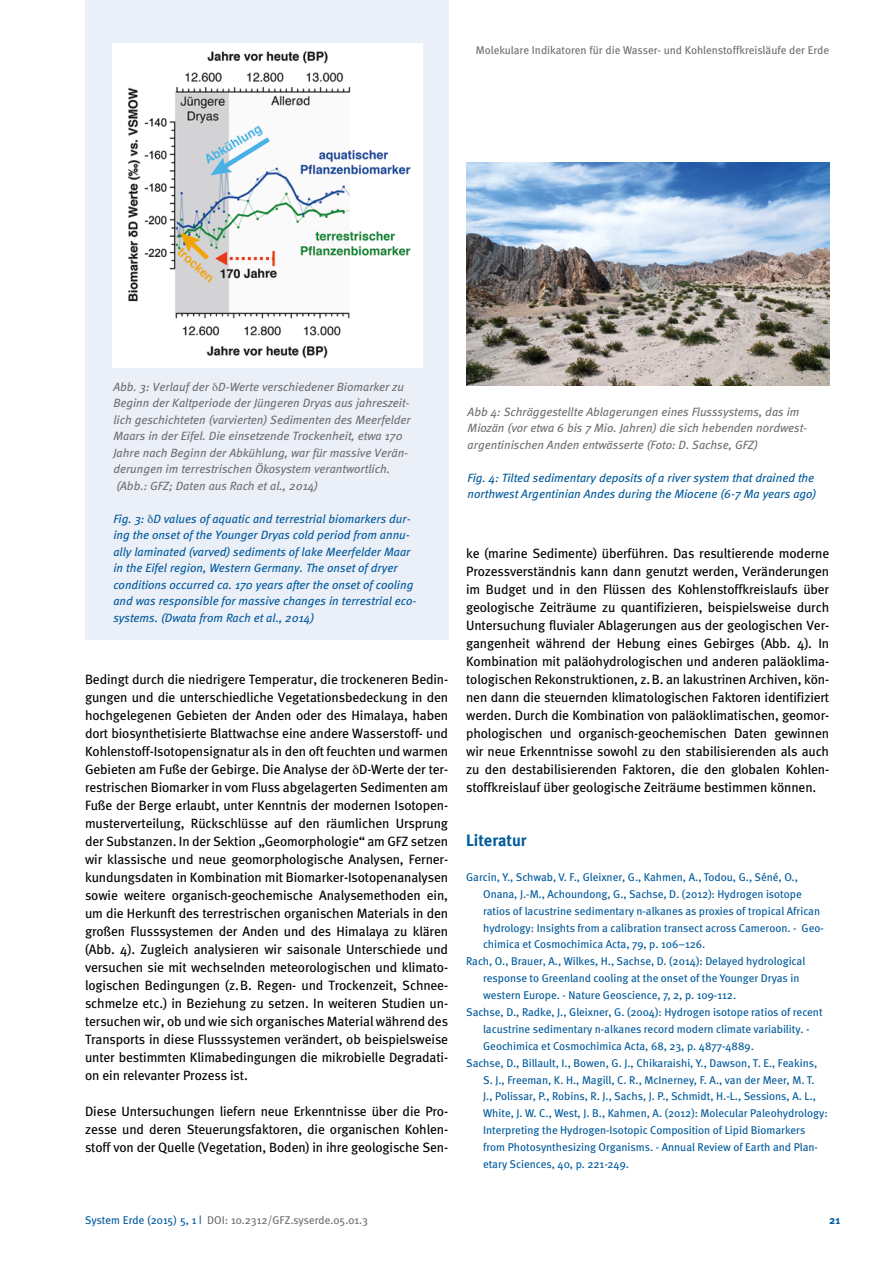
<style>
.page{position:relative;width:893px;height:1263px;background:#fff}
.page>*{position:absolute;margin:0;border:0;box-sizing:border-box;transform-origin:0 0}
.Zwischen_ÜS{font:700 16.5px "Meta";color:#005a9c}
.Fließtext_GFZ_dt{font:13.5px/18px "Meta";letter-spacing:-.01em;color:#000;text-align:justify}
.BU{font:italic 12px/16.5px "Meta";color:#6f6f6e}
.BU_en{font:italic 12px/16.5px "Meta";color:#005a9c}
.Literatur{font:11.25px/16.8px "Meta";color:#005a9c}
.Seitenrubrik_rechts{font:11.25px "Meta";color:#6f6f6e}
.Fließtext_GFZ_dt-2{font:11.25px "Meta Plus";color:#6f6f6e}
.t1{font:700 11.25px "Meta";color:#005a9c}
.s1{color:#005a9c}
</style>
<div class="page">
<div style="left:85px;top:0;width:363px;height:639px;background:#ebeff8"></div>
<div style="left:112px;top:44px;width:311px;height:324px;background:#fff"></div>
<img style="left:128px;top:51px;width:283px;height:308px">
<img style="left:466px;top:162px;width:363px;height:224px">
<p class="Seitenrubrik_rechts" style="left:476px;top:43px;width:355px">Molekulare Indikatoren für die Wasser- und Kohlenstoffkreisläufe der Erde</p>
<p class="BU" style="left:113px;top:378px;width:299px">Abb. 3: Verlauf der D-Werte verschiedener Biomarker zu Beginn der Kaltperiode der Jüngeren Dryas aus jahreszeit&shy;lich geschichteten (varvierten) Sedimenten des Meerfelder Maars in der Eifel. Die einsetzende Trockenheit, etwa 170<br>Jahre nach Beginn der Abkühlung, war für massive Verän&shy;derungen im terrestrischen Ökosystem verantwortlich. (Abb.: GFZ; Daten aus Rach et al., 2014)</p>
<p class="BU_en" style="left:113px;top:510px;width:305px">Fig. 3: D values of aquatic and terrestrial biomarkers dur&shy;ing the onset of the Younger Dryas cold period from annu&shy;ally laminated (varved) sediments of lake Meerfelder Maar in the Eifel region, Western Germany. The onset of dryer conditions occurred ca. 170 years after the onset of cooling and was responsible for massive changes in terrestrial eco&shy;systems. (Dwata from Rach et al., 2014)</p>
<p class="Fließtext_GFZ_dt" style="left:85px;top:670px;width:365px">Bedingt durch die niedrigere Temperatur, die trockeneren Bedin&shy;gungen und die unterschiedliche Vegetationsbedeckung in den hochgelegenen Gebieten der Anden oder des Himalaya, haben dort biosynthetisierte Blattwachse eine andere Wasserstoff- und Kohlenstoff-Isotopensignatur als in den oft feuchten und warmen Gebieten am Fuße der Gebirge. Die Analyse der D-Werte der ter&shy;restrischen Biomarker in vom Fluss abgelagerten Sedimenten am Fuße der Berge erlaubt, unter Kenntnis der modernen Isotopen&shy;musterverteilung, Rückschlüsse auf den räumlichen Ursprung der Substanzen. In der Sektion „Geomorphologie“ am GFZ setzen wir klassische und neue geomorphologische Analysen, Ferner&shy;kundungsdaten in Kombination mit Biomarker-Isotopenanalysen sowie weitere organisch-geochemische Analysemethoden ein, um die Herkunft des terrestrischen organischen Materials in den großen Flusssystemen der Anden und des Himalaya zu klären (Abb. 4). Zugleich analysieren wir saisonale Unterschiede und versuchen sie mit wechselnden meteorologischen und klimato&shy;logischen Bedingungen (z.B. Regen- und Trockenzeit, Schnee&shy;schmelze etc.) in Beziehung zu setzen. In weiteren Studien un&shy;tersuchen wir, ob und wie sich organisches Material während des Transports in diese Flusssystemen verändert, ob beispielsweise unter bestimmten Klimabedingungen die mikrobielle Degradati&shy;on ein relevanter Prozess ist.</p>
<p class="Fließtext_GFZ_dt" style="left:85px;top:1102px;width:365px">Diese Untersuchungen liefern neue Erkenntnisse über die Pro&shy;zesse und deren Steuerungsfaktoren, die organischen Kohlen&shy;stoff von der Quelle (Vegetation, Boden) in ihre geologische Sen-</p>
<p class="BU" style="left:468px;top:403px;width:341px">Abb 4: Schräggestellte Ablagerungen eines Flusssystems, das im<br>Miozän (vor etwa 6 bis 7 Mio. Jahren) die sich hebenden nordwest&shy;argentinischen Anden entwässerte (Foto: D. Sachse, GFZ)</p>
<p class="BU_en" style="left:468px;top:469px;width:350px">Fig. 4: Tilted sedimentary deposits of a river system that drained the northwest Argentinian Andes during the Miocene (6-7 Ma years ago)</p>
<p class="Fließtext_GFZ_dt" style="left:466px;top:544px;width:365px">ke (marine Sedimente) überführen. Das resultierende moderne Prozessverständnis kann dann genutzt werden, Veränderungen im Budget und in den Flüssen des Kohlenstoffkreislaufs über geologische Zeiträume zu quantifizieren, beispielsweise durch Untersuchung fluvialer Ablagerungen aus der geologischen Ver&shy;gangenheit während der Hebung eines Gebirges (Abb. 4). In Kombination mit paläohydrologischen und anderen paläoklima&shy;tologischen Rekonstruktionen, z.B. an lakustrinen Archiven, kön&shy;nen dann die steuernden klimatologischen Faktoren identifiziert werden. Durch die Kombination von paläoklimatischen, geomor&shy;phologischen und organisch-geochemischen Daten gewinnen wir neue Erkenntnisse sowohl zu den stabilisierenden als auch zu den destabilisierenden Faktoren, die den globalen Kohlen&shy;stoffkreislauf über geologische Zeiträume bestimmen können.</p>
<p class="Zwischen_ÜS" style="left:466px;top:830px;width:62px">Literatur</p>
<p class="Literatur" style="left:483px;top:868px;width:342px;text-indent:-17px">Garcin, Y., Schwab, V. F., Gleixner, G., Kahmen, A., Todou, G., Séné, O., Onana, J.-M., Achoundong, G., Sachse, D. (2012): Hydrogen isotope ratios of lacustrine sedimentary n-alkanes as proxies of tropical African hydrology: Insights from a calibration transect across Cameroon. - Geo&shy;chimica et Cosmochimica Acta, 79, p. 106–126.</p>
<p class="Literatur" style="left:483px;top:953px;width:324px;text-indent:-17px">Rach, O., Brauer, A., Wilkes, H., Sachse, D. (2014): Delayed hydrological response to Greenland cooling at the onset of the Younger Dryas in western Europe. - Nature Geoscience, 7, 2, p. 109-112.</p>
<p class="Literatur" style="left:483px;top:1003px;width:341px;text-indent:-17px">Sachse, D., Radke, J., Gleixner, G. (2004): Hydrogen isotope ratios of recent lacustrine sedimentary n-alkanes record modern climate variability. -<br>Geochimica et Cosmochimica Acta, 68, 23, p. 4877-4889.</p>
<p class="Literatur" style="left:483px;top:1054px;width:346px;text-indent:-17px">Sachse, D., Billault, I., Bowen, G. J., Chikaraishi, Y., Dawson, T. E., Feakins, S. J., Freeman, K. H., Magill, C. R., McInerney, F. A., van der Meer, M. T.<br>J., Polissar, P., Robins, R. J., Sachs, J. P., Schmidt, H.-L., Sessions, A. L., White, J. W. C., West, J. B., Kahmen, A. (2012): Molecular Paleohydrology:<br>Interpreting the Hydrogen-Isotopic Composition of Lipid Biomarkers from Photosynthesizing Organisms. - Annual Review of Earth and Plan&shy;etary Sciences, 40, p. 221-249.</p>
<p class="Fließtext_GFZ_dt-2" style="left:85px;top:1214px;width:284px"><span class="s1">System Erde (2015) 5, 1 |</span> DOI: 10.2312/GFZ.syserde.05.01.3</p>
<p class="t1" style="left:829px;top:1213px;width:13px">21</p>
</div>
